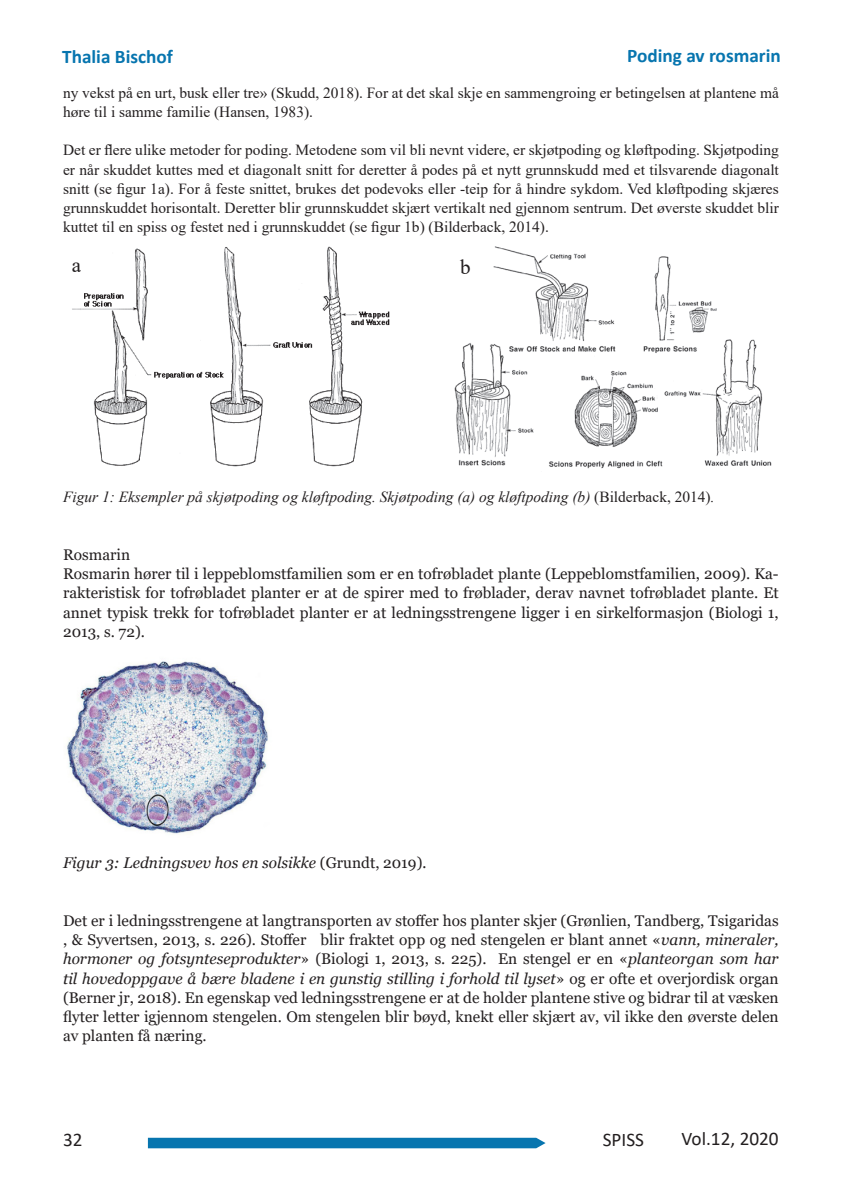
<style>
.page{position:relative;width:844px;height:1191px;background:#fff}
.page>*{position:absolute;margin:0;border:0;box-sizing:border-box;transform-origin:0 0}
.t1{font:21px "Times New Roman";color:#231f20}
.Topptekst{font:700 19.25px "Calibri";color:#0775af}
.t2{font:19.25px "Calibri";color:#231f20}
.Brødtekst_1{font:15.4px/19.2px "Georgia";color:#231f20;text-align:justify}
.Brødtekst_1-2{font:15.4px/19.2px "Times New Roman";color:#231f20}
.Brødtekst_1-3{font:italic 15.4px "Times New Roman";color:#231f20}
.Brødtekst_1-4{font:italic 15.4px "Georgia";color:#231f20}
.s1{font-style:normal}
.s2{font-style:italic}
</style>
<div class="page">
<svg style="left:148px;top:1137px;width:397px;height:11px;background:#1a7fb5"></svg>
<img style="left:454px;top:246px;width:318px;height:223px">
<img style="left:72px;top:246px;width:318px;height:221px">
<img style="left:67px;top:661px;width:201px;height:173px">
<p class="Topptekst" style="left:62px;top:43px;width:112px">Thalia Bischof</p>
<p class="Topptekst" style="left:627px;top:42px;width:155px">Poding av rosmarin</p>
<p class="Brødtekst_1-2" style="left:63px;top:82px;width:717px">ny vekst på en urt, busk eller tre» (Skudd, 2018). For at det skal skje en sammengroing er betingelsen at plantene må høre til i samme familie (Hansen, 1983).</p>
<p class="Brødtekst_1-2" style="left:63px;top:140px;width:717px;text-align:justify">Det er flere ulike metoder for poding. Metodene som vil bli nevnt videre, er skjøtpoding og kløftpoding. Skjøtpoding er når skuddet kuttes med et diagonalt snitt for deretter å podes på et nytt grunnskudd med et tilsvarende diagonalt snitt (se figur 1a). For å feste snittet, brukes det podevoks eller -teip for å hindre sykdom. Ved kløftpoding skjæres grunnskuddet horisontalt. Deretter blir grunnskuddet skjært vertikalt ned gjennom sentrum. Det øverste skuddet blir kuttet til en spiss og festet ned i grunnskuddet (se figur 1b) (Bilderback, 2014).</p>
<p class="t1" style="left:72px;top:250px;width:11px">a</p>
<p class="t1" style="left:460px;top:252px;width:12px">b</p>
<p class="Brødtekst_1-3" style="left:63px;top:486px;width:652px">Figur 1: Eksempler på skjøtpoding og kløftpoding. Skjøtpoding (a) og kløftpoding (b) <span class="s1">(Bilderback, 2014)</span>.</p>
<p class="Brødtekst_1" style="left:63px;top:545px;width:69px">Rosmarin</p>
<p class="Brødtekst_1" style="left:63px;top:564px;width:717px">Rosmarin hører til i leppeblomstfamilien som er en tofrøbladet plante (Leppeblomstfamilien, 2009). Ka&shy;rakteristisk for tofrøbladet planter er at de spirer med to frøblader, derav navnet tofrøbladet plante. Et annet typisk trekk for tofrøbladet planter er at ledningsstrengene ligger i en sirkelformasjon (Biologi 1, 2013, s. 72).</p>
<p class="Brødtekst_1-4" style="left:63px;top:853px;width:365px">Figur 3: Ledningsvev hos en solsikke <span class="s1">(Grundt, 2019)</span>.</p>
<p class="Brødtekst_1" style="left:63px;top:911px;width:717px">Det er i ledningsstrengene at langtransporten av stoffer hos planter skjer (Grønlien, Tandberg, Tsigaridas , &amp; Syvertsen, 2013, s. 226). Stoffer blir fraktet opp og ned stengelen er blant annet «<span class="s2">vann, mineraler, hormoner og fotsynteseprodukter</span>» (Biologi 1, 2013, s. 225). En stengel er en «<span class="s2">planteorgan som har til hovedoppgave å bære bladene i en gunstig stilling i forhold til lyset</span>» og er ofte et overjordisk organ (Berner jr, 2018). En egenskap ved ledningsstrengene er at de holder plantene stive og bidrar til at væsken flyter letter igjennom stengelen. Om stengelen blir bøyd, knekt eller skjært av, vil ikke den øverste delen av planten få næring.</p>
<p class="t2" style="left:63px;top:1126px;width:21px">32</p>
<p class="t2" style="left:602px;top:1126px;width:43px">SPISS</p>
<p class="t2" style="left:681px;top:1125px;width:99px">Vol.12, 2020</p>
</div>
